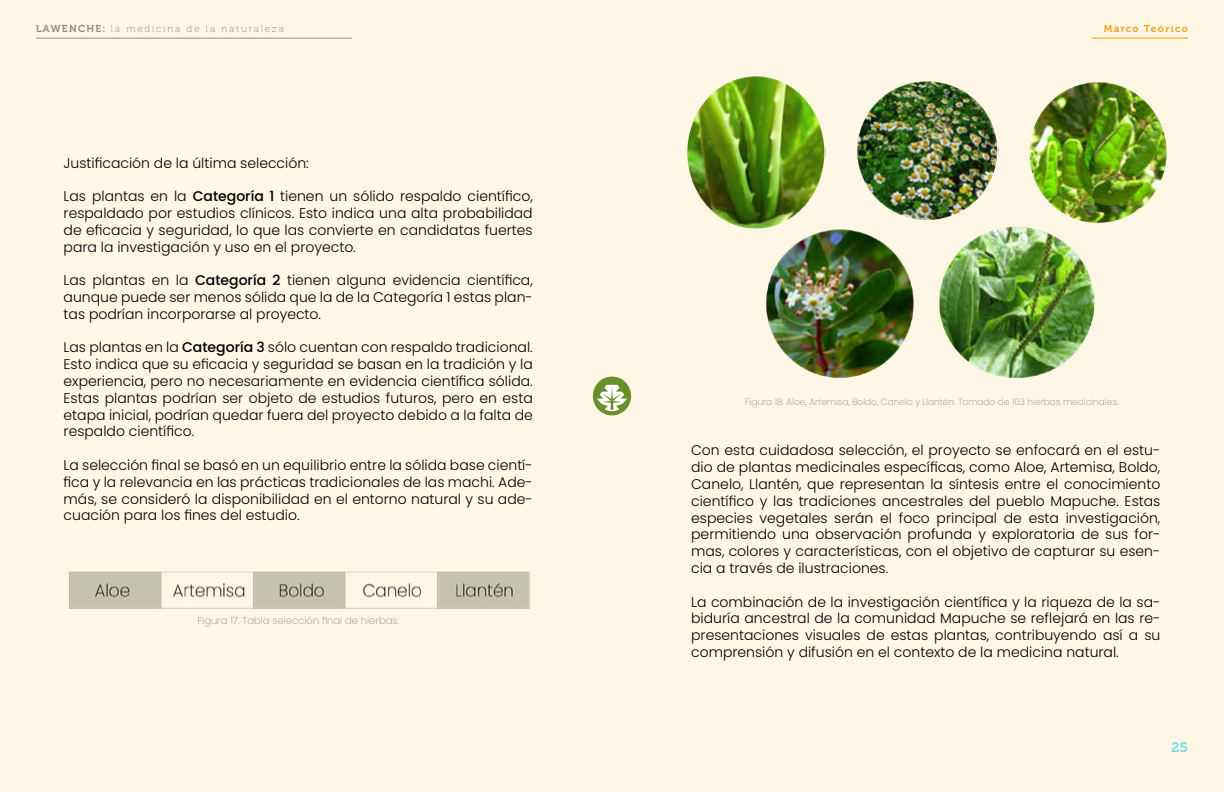
<style>
.page{position:relative;width:1224px;height:792px;background:#fef7e6}
.page>*{position:absolute;margin:0;border:0;box-sizing:border-box;transform-origin:0 0}
.t1{font:300 14px/16.8px "Poppins";color:#000;text-align:justify}
.t2{font:14px "Museo 700";color:#78dee0}
.t3{font:200 10px "Poppins";color:#8d9075}
.t4{font:10px "Museo 100";letter-spacing:.18em;color:#8c9076}
.t5{font:10px "Museo 700";letter-spacing:.13em;color:#f59d15}
.t6{font:200 9px "Poppins";color:#8d9075}
.s1{font-family:"Museo 700"}
.s2{font-weight:500}
</style>
<div class="page">
<hr style="left:36px;top:38px;width:316px;height:1px;background:#8d9075">
<hr style="left:1092px;top:38px;width:96px;height:1px;background:#fc9e00">
<div style="left:593px;top:377px;width:38px;height:38px;background:#698f29;border-radius:50%"></div>
<svg style="left:597px;top:385px;width:30px;height:26px"></svg>
<img style="left:687px;top:76px;width:139px;height:153px">
<img style="left:1029px;top:82px;width:138px;height:141px">
<img style="left:857px;top:81px;width:141px;height:139px">
<img style="left:762px;top:224px;width:152px;height:154px">
<img style="left:939px;top:227px;width:156px;height:152px">
<img style="left:69px;top:571px;width:461px;height:38px">
<p class="t4" style="left:36px;top:23px;width:249px"><span class="s1">LAWENCHE:</span> la medicina de la naturaleza</p>
<p class="t5" style="left:1104px;top:23px;width:86px">Marco Teórico</p>
<p class="t1" style="left:64px;top:154px;width:247px">Justificación de la última selección:</p>
<p class="t1" style="left:64px;top:188px;width:471px">Las plantas en la <span class="s2">Categoría 1</span> tienen un sólido respaldo científico, respaldado por estudios clínicos. Esto indica una alta probabilidad de eficacia y seguridad, lo que las convierte en candidatas fuertes para la investigación y uso en el proyecto.</p>
<p class="t1" style="left:64px;top:272px;width:471px">Las plantas en la <span class="s2">Categoría 2</span> tienen alguna evidencia científica, aunque puede ser menos sólida que la de la Categoría 1 estas plan&shy;tas podrían incorporarse al proyecto.</p>
<p class="t1" style="left:64px;top:339px;width:471px">Las plantas en la <span class="s2">Categoría 3</span> sólo cuentan con respaldo tradicional.<br>Esto indica que su eficacia y seguridad se basan en la tradición y la experiencia, pero no necesariamente en evidencia científica sólida.<br>Estas plantas podrían ser objeto de estudios futuros, pero en esta etapa inicial, podrían quedar fuera del proyecto debido a la falta de respaldo científico.</p>
<p class="t1" style="left:64px;top:457px;width:471px">La selección final se basó en un equilibrio entre la sólida base cientí&shy;fica y la relevancia en las prácticas tradicionales de las machi. Ade&shy;más, se consideró la disponibilidad en el entorno natural y su ade&shy;cuación para los fines del estudio.</p>
<p class="t3" style="left:197px;top:614px;width:203px">Figura 17. Tabla selección final de hierbas.</p>
<p class="t6" style="left:745px;top:397px;width:374px">Figura 18. Aloe, Artemisa, Boldo, Canelo y Llantén. Tomado de 103 hierbas medicinales.</p>
<p class="t1" style="left:691px;top:442px;width:471px">Con esta cuidadosa selección, el proyecto se enfocará en el estu&shy;dio de plantas medicinales específicas, como Aloe, Artemisa, Boldo, Canelo, Llantén, que representan la síntesis entre el conocimiento científico y las tradiciones ancestrales del pueblo Mapuche. Estas especies vegetales serán el foco principal de esta investigación, permitiendo una observación profunda y exploratoria de sus for&shy;mas, colores y características, con el objetivo de capturar su esen&shy;cia a través de ilustraciones.</p>
<p class="t1" style="left:691px;top:593px;width:471px">La combinación de la investigación científica y la riqueza de la sa&shy;biduría ancestral de la comunidad Mapuche se reflejará en las re&shy;presentaciones visuales de estas plantas, contribuyendo así a su comprensión y difusión en el contexto de la medicina natural.</p>
<p class="t2" style="left:1171px;top:739px;width:18px">25</p>
</div>
